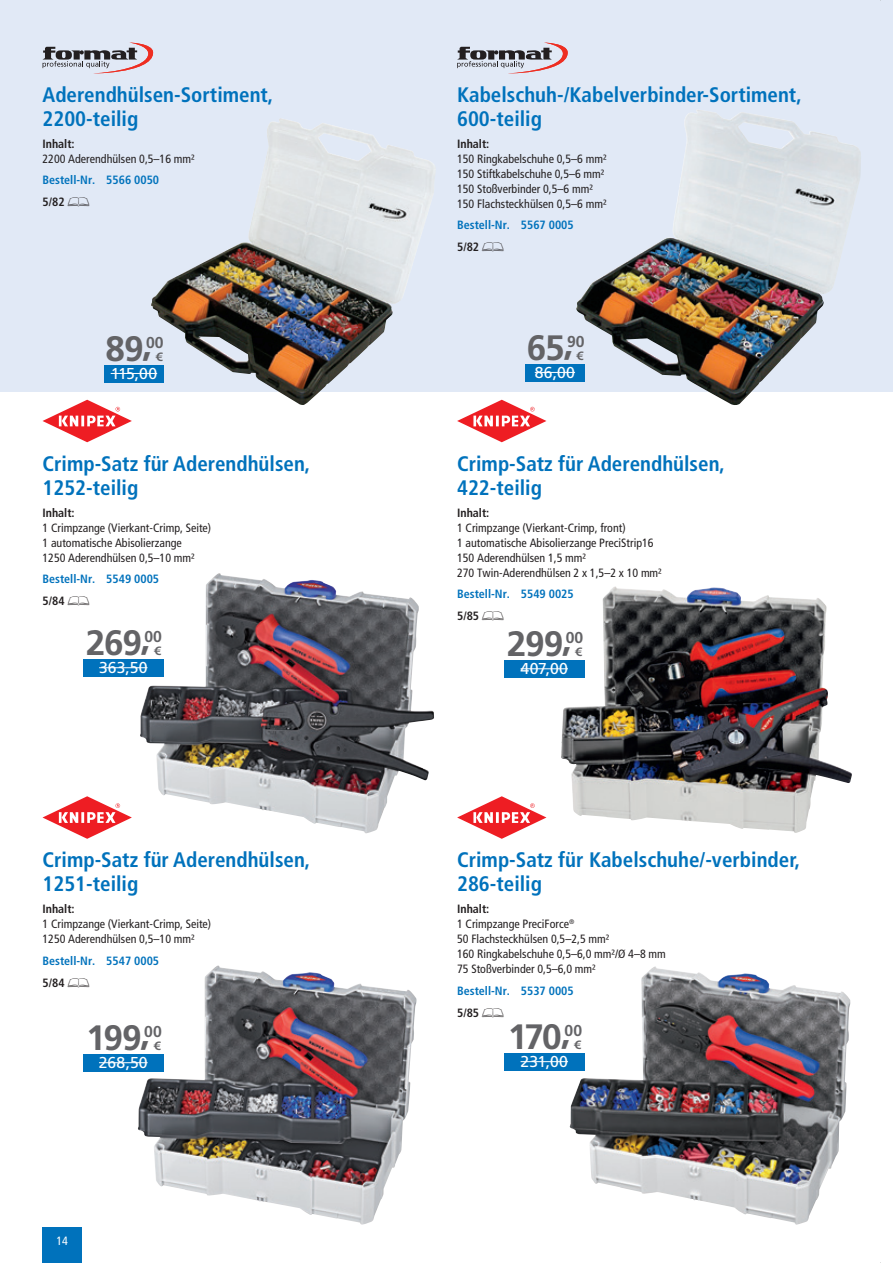
<style>
.page{position:relative;width:893px;height:1263px;background:#fff}
.page>*{position:absolute;margin:0;border:0;box-sizing:border-box;transform-origin:0 0}
.t1{font:700 35.25px "Frutiger LT Pro";letter-spacing:-.035em;color:#636366}
.t2{font:700 condensed 21px/24px "Frutiger LT Pro";color:#0072bc}
.t3{font:15.75px "Frutiger LT Pro";letter-spacing:.005em;color:#fff}
.t4{font:700 15.75px "Frutiger LT Pro";letter-spacing:.005em;color:#636366}
.t5{font:condensed 12px/15px "Frutiger LT Pro";color:#231f20}
.t6{font:700 condensed 12px/21.8px "Frutiger LT Pro";color:#0072bc}
.t7{font:700 condensed 12px "Frutiger LT Pro";color:#231f20}
.t8{font:700 12px "Frutiger LT Pro";color:#636366}
.t9{font:condensed 12px "Frutiger LT Pro";color:#fff}
.s1{font-family:"Universdp 00 Pi";font-weight:400;font-stretch:normal;font-size:12.3px}
.s2{color:#231f20}
.s3{font-family:"Universdp 00 Pi";font-weight:400;font-stretch:normal;font-size:12.3px;color:#231f20}
.s4{font-weight:700}
</style>
<div class="page">
<div style="left:0;top:0;width:893px;height:391px;background:#e1e9f6"></div>
<div style="left:43px;top:1228px;width:39px;height:35px;background:#0072bc"></div>
<div style="left:104px;top:365px;width:60px;height:17px;background:#0072bc"></div>
<hr style="left:111px;top:373px;width:46px;height:1px;background:#fff">
<img style="left:151px;top:118px;width:285px;height:287px">
<svg style="left:43px;top:43px;width:110px;height:30px"></svg>
<div style="left:525px;top:364px;width:60px;height:17px;background:#0072bc"></div>
<hr style="left:535px;top:372px;width:40px;height:1px;background:#fff">
<img style="left:576px;top:110px;width:285px;height:295px">
<svg style="left:457px;top:43px;width:111px;height:30px"></svg>
<img style="left:138px;top:965px;width:279px;height:260px">
<div style="left:83px;top:1054px;width:81px;height:17px;background:#0072bc"></div>
<hr style="left:99px;top:1062px;width:49px;height:1px;background:#fff">
<svg style="left:43px;top:796px;width:89px;height:43px"></svg>
<div style="left:83px;top:660px;width:81px;height:17px;background:#0072bc"></div>
<hr style="left:99px;top:667px;width:49px;height:1px;background:#fff">
<img style="left:140px;top:573px;width:294px;height:260px">
<svg style="left:43px;top:400px;width:89px;height:42px"></svg>
<div style="left:504px;top:661px;width:81px;height:17px;background:#0072bc"></div>
<hr style="left:521px;top:668px;width:47px;height:1px;background:#fff">
<img style="left:561px;top:586px;width:291px;height:247px">
<svg style="left:457px;top:400px;width:89px;height:42px"></svg>
<img style="left:570px;top:966px;width:280px;height:259px">
<div style="left:504px;top:1053px;width:81px;height:17px;background:#0072bc"></div>
<hr style="left:521px;top:1061px;width:47px;height:1px;background:#fff">
<svg style="left:457px;top:796px;width:89px;height:43px"></svg>
<h2 class="t2" style="left:43px;top:83px;width:232px">Aderendhülsen-Sortiment,<br>2200-teilig</h2>
<p class="t7" style="left:43px;top:136px;width:34px">Inhalt:</p>
<p class="t5" style="left:43px;top:151px;width:154px">2200 Aderendhülsen 0,5–16 mm²</p>
<p class="t7" style="left:43px;top:195px;width:48px">5/82 <span class="s1">Ç</span></p>
<p class="t6" style="left:43px;top:169px;width:118px">Bestell-Nr. 5566 0050</p>
<h1 class="t1" style="left:106px;top:328px;width:48px">89,</h1>
<h3 class="t4" style="left:146px;top:333px;width:19px">00</h3>
<p class="t8" style="left:156px;top:350px;width:8px">€</p>
<h3 class="t3" style="left:111px;top:364px;width:48px">115,00</h3>
<h2 class="t2" style="left:43px;top:451px;width:269px">Crimp-Satz für Aderendhülsen,<br>1252-teilig</h2>
<p class="t7" style="left:43px;top:505px;width:34px">Inhalt:</p>
<p class="t5" style="left:43px;top:520px;width:170px">1 Crimpzange (Vierkant-Crimp, Seite)<br>1 automatische Abisolierzange<br>1250 Aderendhülsen 0,5–10 mm²</p>
<p class="t6" style="left:43px;top:568px;width:118px">Bestell-Nr. 5549 0005<br><span class="s2">5/84</span> <span class="s3">Ç</span></p>
<h1 class="t1" style="left:86px;top:622px;width:66px">269,</h1>
<h3 class="t4" style="left:144px;top:627px;width:19px">00</h3>
<p class="t8" style="left:154px;top:644px;width:8px">€</p>
<h3 class="t3" style="left:99px;top:658px;width:50px">363,50</h3>
<h2 class="t2" style="left:43px;top:848px;width:269px">Crimp-Satz für Aderendhülsen,<br>1251-teilig</h2>
<p class="t7" style="left:43px;top:902px;width:34px">Inhalt:</p>
<p class="t5" style="left:43px;top:916px;width:170px">1 Crimpzange (Vierkant-Crimp, Seite)<br>1250 Aderendhülsen 0,5–10 mm²</p>
<p class="t6" style="left:43px;top:950px;width:118px">Bestell-Nr. 5547 0005<br><span class="s2">5/84</span> <span class="s3">Ç</span></p>
<h1 class="t1" style="left:86px;top:1017px;width:65px">199,</h1>
<h3 class="t4" style="left:144px;top:1022px;width:19px">00</h3>
<p class="t8" style="left:154px;top:1039px;width:8px">€</p>
<h3 class="t3" style="left:99px;top:1053px;width:50px">268,50</h3>
<p class="t9" style="left:57px;top:1234px;width:13px">14</p>
<h2 class="t2" style="left:457px;top:83px;width:346px">Kabelschuh-/Kabelverbinder-Sortiment,<br>600-teilig</h2>
<p class="t7" style="left:457px;top:136px;width:34px">Inhalt:</p>
<p class="t5" style="left:457px;top:151px;width:151px">150 Ringkabelschuhe 0,5–6 mm²<br>150 Stiftkabelschuhe 0,5–6 mm²<br>150 Stoßverbinder 0,5–6 mm²<br>150 Flachsteckhülsen 0,5–6 mm²</p>
<p class="t6" style="left:457px;top:214px;width:118px">Bestell-Nr. 5567 0005</p>
<p class="t7" style="left:457px;top:240px;width:48px">5/82 <span class="s1">Ç</span></p>
<h1 class="t1" style="left:527px;top:327px;width:48px">65,</h1>
<h3 class="t4" style="left:567px;top:332px;width:19px">90</h3>
<p class="t8" style="left:576px;top:349px;width:8px">€</p>
<h3 class="t3" style="left:535px;top:363px;width:42px">86,00</h3>
<h2 class="t2" style="left:457px;top:451px;width:269px">Crimp-Satz für Aderendhülsen,<br>422-teilig</h2>
<p class="t7" style="left:457px;top:505px;width:34px">Inhalt:</p>
<p class="t5" style="left:457px;top:520px;width:206px">1 Crimpzange (Vierkant-Crimp, front)<br>1 automatische Abisolierzange PreciStrip16<br>150 Aderendhülsen 1,5 mm²<br>270 Twin-Aderendhülsen 2 x 1,5–2 x 10 mm²</p>
<p class="t6" style="left:457px;top:583px;width:118px">Bestell-Nr. 5549 0025<br><span class="s2">5/85</span> <span class="s3">Ç</span></p>
<h1 class="t1" style="left:507px;top:623px;width:66px">299,</h1>
<h3 class="t4" style="left:566px;top:628px;width:19px">00</h3>
<p class="t8" style="left:575px;top:645px;width:8px">€</p>
<h3 class="t3" style="left:521px;top:659px;width:49px">407,00</h3>
<h2 class="t2" style="left:457px;top:848px;width:344px">Crimp-Satz für Kabelschuhe/-verbinder,<br>286-teilig</h2>
<p class="t5" style="left:457px;top:901px;width:210px"><span class="s4">Inhalt:<br></span>1 Crimpzange PreciForce<sup>®<br></sup>50 Flachsteckhülsen 0,5–2,5 mm²<br>160 Ringkabelschuhe 0,5–6,0 mm²/Ø 4–8 mm<br>75 Stoßverbinder 0,5–6,0 mm²</p>
<p class="t6" style="left:457px;top:980px;width:118px">Bestell-Nr. 5537 0005<br><span class="s2">5/85</span> <span class="s3">Ç</span></p>
<h1 class="t1" style="left:508px;top:1016px;width:64px">170,</h1>
<h3 class="t4" style="left:565px;top:1021px;width:19px">00</h3>
<p class="t8" style="left:574px;top:1038px;width:8px">€</p>
<h3 class="t3" style="left:521px;top:1052px;width:49px">231,00</h3>
</div>
